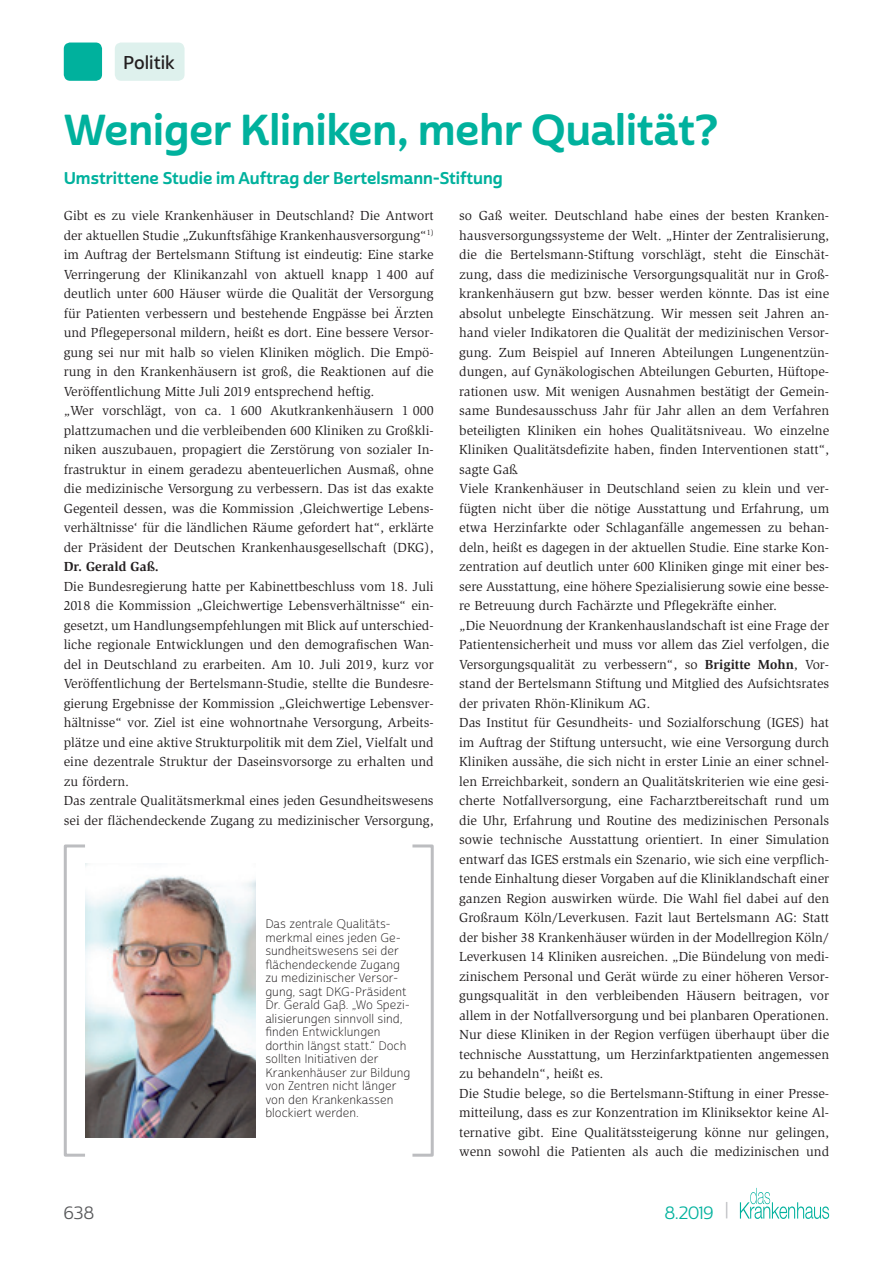
<style>
.page{position:relative;width:893px;height:1263px;background:#fff}
.page>*{position:absolute;margin:0;border:0;box-sizing:border-box;transform-origin:0 0}
.t1{font:42px "Cabrito Sans Nor Bol";color:#00b19d}
.t2{font:18px "Cabrito Sans Nor Dem";letter-spacing:-.005em;color:#231f20}
.t3{font:17.25px "Cabrito Sans Nor Reg";color:#00b19d}
.t4{font:17.25px "Cabrito Sans Nor Reg";color:#57585a}
.t5{font:16.5px "Cabrito Sans Nor Bol";color:#00b19d}
.t6{font:13.5px/19.5px "Slimbach Std";color:#231f20}
.t7{font:700 13.5px "Slimbach Std";color:#231f20}
.t8{font:12px/13.5px "Cabrito Sans Nor Lig";color:#231f20}
.s1{font-weight:700}
.s2{font-size:18.9px;color:#bcbdc0}
</style>
<div class="page">
<div style="left:115px;top:43px;width:70px;height:38px;background:#def1ed;border-radius:6px"></div>
<svg style="left:740px;top:1188px;width:89px;height:31px"></svg>
<div style="left:64px;top:43px;width:38px;height:38px;background:#00b19d;border-radius:6px"></div>
<div style="left:64px;top:844px;width:23px;height:313px;border:3px solid #bcbdc0"></div>
<div style="left:411px;top:844px;width:23px;height:313px;border:3px solid #bcbdc0"></div>
<img style="left:85px;top:864px;width:171px;height:273px">
<h2 class="t2" style="left:123px;top:51px;width:53px">Politik</h2>
<h1 class="t1" style="left:64px;top:104px;width:656px">Weniger Kliniken, mehr Qualität?</h1>
<p class="t5" style="left:64px;top:168px;width:441px">Umstrittene Studie im Auftrag der Bertelsmann-Stiftung</p>
<p class="t6" style="left:64px;top:206px;width:371px">Gibt es zu viele Krankenhäuser in Deutschland? Die Antwort der aktuellen Studie „Zukunftsfähige Krankenhausversorgung“<sup>1) </sup>im Auftrag der Bertelsmann Stiftung ist eindeutig: Eine starke Verringerung der Klinikanzahl von aktuell knapp 1 400 auf deutlich unter 600 Häuser würde die Qualität der Versorgung für Patienten verbessern und bestehende Engpässe bei Ärzten und Pflegepersonal mildern, heißt es dort. Eine bessere Versor&shy;gung sei nur mit halb so vielen Kliniken möglich. Die Empö&shy;rung in den Krankenhäusern ist groß, die Reaktionen auf die Veröffentlichung Mitte Juli 2019 entsprechend heftig.<br>„Wer vorschlägt, von ca. 1 600 Akutkrankenhäusern 1 000 plattzumachen und die verbleibenden 600 Kliniken zu Großkli&shy;niken auszubauen, propagiert die Zerstörung von sozialer In&shy;frastruktur in einem geradezu abenteuerlichen Ausmaß, ohne die medizinische Versorgung zu verbessern. Das ist das exakte Gegenteil dessen, was die Kommission ‚Gleichwertige Lebens&shy;verhältnisse‘ für die ländlichen Räume gefordert hat“, erklärte der Präsident der Deutschen Krankenhausgesellschaft (DKG),</p>
<p class="t7" style="left:64px;top:559px;width:96px">Dr. Gerald Gaß.</p>
<p class="t6" style="left:64px;top:577px;width:371px">Die Bundesregierung hatte per Kabinettbeschluss vom 18. Juli 2018 die Kommission „Gleichwertige Lebensverhältnisse“ ein&shy;gesetzt, um Handlungsempfehlungen mit Blick auf unterschied&shy;liche regionale Entwicklungen und den demografischen Wan&shy;del in Deutschland zu erarbeiten. Am 10. Juli 2019, kurz vor Veröffentlichung der Bertelsmann-Studie, stellte die Bundesre&shy;gierung Ergebnisse der Kommission „Gleichwertige Lebensver&shy;hältnisse“ vor. Ziel ist eine wohnortnahe Versorgung, Arbeits&shy;plätze und eine aktive Strukturpolitik mit dem Ziel, Vielfalt und eine dezentrale Struktur der Daseinsvorsorge zu erhalten und zu fördern.<br>Das zentrale Qualitätsmerkmal eines jeden Gesundheitswesens sei der flächendeckende Zugang zu medizinischer Versorgung,</p>
<p class="t6" style="left:459px;top:206px;width:371px">so Gaß weiter. Deutschland habe eines der besten Kranken&shy;hausversorgungssysteme der Welt. „Hinter der Zentralisierung, die die Bertelsmann-Stiftung vorschlägt, steht die Einschät&shy;zung, dass die medizinische Versorgungsqualität nur in Groß&shy;krankenhäusern gut bzw. besser werden könnte. Das ist eine absolut unbelegte Einschätzung. Wir messen seit Jahren an&shy;hand vieler Indikatoren die Qualität der medizinischen Versor&shy;gung. Zum Beispiel auf Inneren Abteilungen Lungenentzün&shy;dungen, auf Gynäkologischen Abteilungen Geburten, Hüftope&shy;rationen usw. Mit wenigen Ausnahmen bestätigt der Gemein&shy;same Bundesausschuss Jahr für Jahr allen an dem Verfahren beteiligten Kliniken ein hohes Qualitätsniveau. Wo einzelne Kliniken Qualitätsdefizite haben, finden Interventionen statt“, sagte Gaß.<br>Viele Krankenhäuser in Deutschland seien zu klein und ver&shy;fügten nicht über die nötige Ausstattung und Erfahrung, um etwa Herzinfarkte oder Schlaganfälle angemessen zu behan&shy;deln, heißt es dagegen in der aktuellen Studie. Eine starke Kon&shy;zentration auf deutlich unter 600 Kliniken ginge mit einer bes&shy;sere Ausstattung, eine höhere Spezialisierung sowie eine besse&shy;re Betreuung durch Fachärzte und Pflegekräfte einher.<br>„Die Neuordnung der Krankenhauslandschaft ist eine Frage der Patientensicherheit und muss vor allem das Ziel verfolgen, die Versorgungsqualität zu verbessern“, so <span class="s1">Brigitte Mohn</span>, Vor&shy;stand der Bertelsmann Stiftung und Mitglied des Aufsichtsrates der privaten Rhön-Klinikum AG.<br>Das Institut für Gesundheits- und Sozialforschung (IGES) hat im Auftrag der Stiftung untersucht, wie eine Versorgung durch Kliniken aussähe, die sich nicht in erster Linie an einer schnel&shy;len Erreichbarkeit, sondern an Qualitätskriterien wie eine gesi&shy;cherte Notfallversorgung, eine Facharztbereitschaft rund um die Uhr, Erfahrung und Routine des medizinischen Personals sowie technische Ausstattung orientiert. In einer Simulation entwarf das IGES erstmals ein Szenario, wie sich eine verpflich&shy;tende Einhaltung dieser Vorgaben auf die Kliniklandschaft einer ganzen Region auswirken würde. Die Wahl fiel dabei auf den Großraum Köln/Leverkusen. Fazit laut Bertelsmann AG: Statt der bisher 38 Krankenhäuser würden in der Modellregion Köln/ Leverkusen 14 Kliniken ausreichen. „Die Bündelung von medi&shy;zinischem Personal und Gerät würde zu einer höheren Versor&shy;gungsqualität in den verbleibenden Häusern beitragen, vor allem in der Notfallversorgung und bei planbaren Operationen.<br>Nur diese Kliniken in der Region verfügen überhaupt über die technische Ausstattung, um Herzinfarktpatienten angemessen zu behandeln“, heißt es.<br>Die Studie belege, so die Bertelsmann-Stiftung in einer Presse&shy;mitteilung, dass es zur Konzentration im Kliniksektor keine Al&shy;ternative gibt. Eine Qualitätssteigerung könne nur gelingen, wenn sowohl die Patienten als auch die medizinischen und</p>
<p class="t8" style="left:265px;top:918px;width:147px">Das zentrale Qualitäts&shy;merkmal eines jeden Ge&shy;sundheitswesens sei der flächendeckende Zugang zu medizinischer Versor&shy;gung, sagt DKG-Präsident<br>Dr. Gerald Gaß. „Wo Spezi&shy;alisierungen sinnvoll sind, finden Entwicklungen dorthin längst statt.“ Doch sollten Initiativen der<br>Krankenhäuser zur Bildung von Zentren nicht länger von den Krankenkassen blockiert werden.</p>
<p class="t4" style="left:64px;top:1202px;width:32px">638</p>
<p class="t3" style="left:665px;top:1202px;width:65px">8.2019 <span class="s2">|</span></p>
</div>
